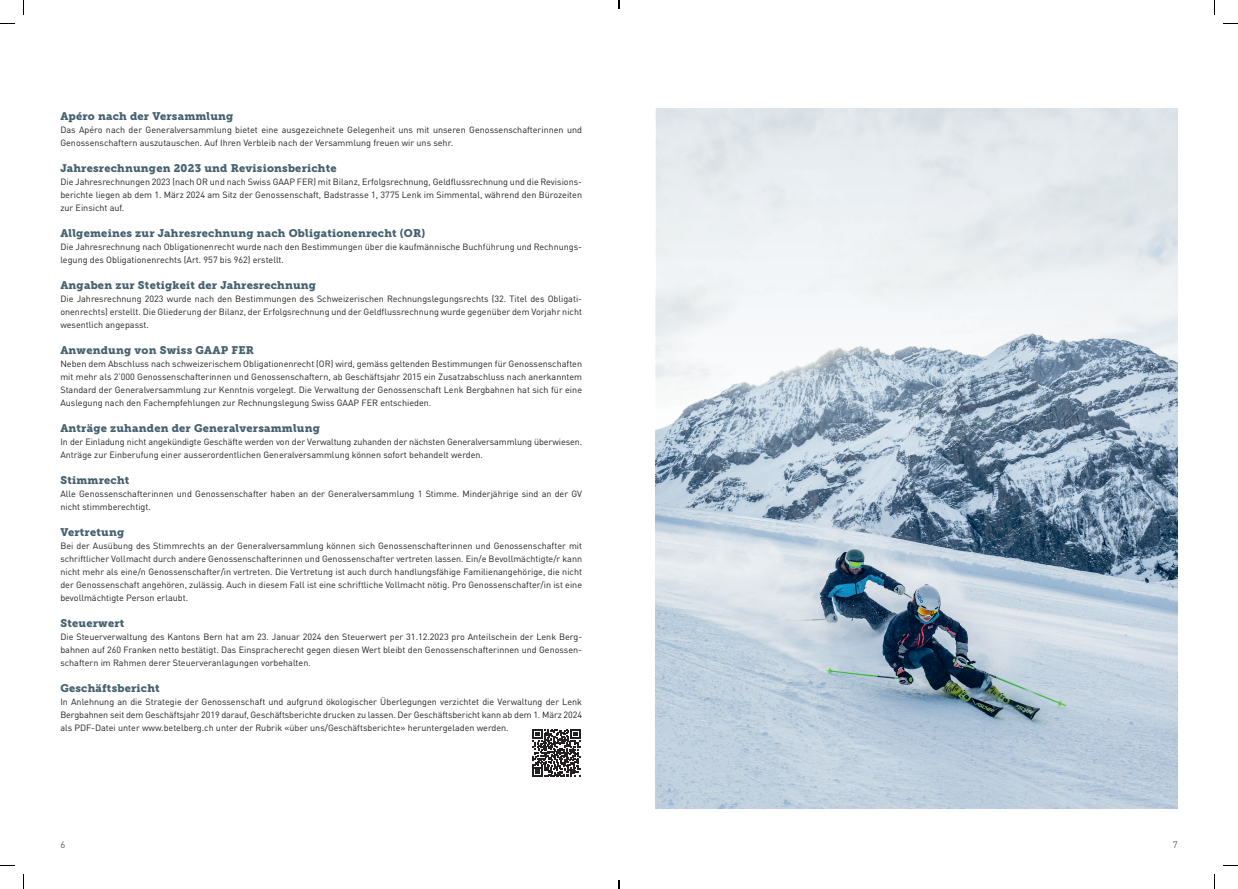
<style>
.page{position:relative;width:1238px;height:889px;background:#fff}
.page>*{position:absolute;margin:0;border:0;box-sizing:border-box;transform-origin:0 0}
.t1{font:11px "Museo Slab 900";letter-spacing:.02em;color:#46616e}
.t2{font:300 9.5px "DIN Pro";color:#231f20}
.t3{font:9px/13px "DIN Pro";color:#231f20;text-align:justify}
</style>
<div class="page">
<svg style="left:532px;top:729px;width:48px;height:48px"></svg>
<img style="left:656px;top:445px;width:521px;height:364px">
<svg style="left:656px;top:109px;width:521px;height:336px"></svg>
<svg style="left:0;top:23px;width:15px;height:1px"></svg>
<svg style="left:1223px;top:23px;width:15px;height:1px"></svg>
<svg style="left:0;top:865px;width:15px;height:1px"></svg>
<svg style="left:1223px;top:865px;width:15px;height:1px"></svg>
<svg style="left:23px;top:0;width:1px;height:15px"></svg>
<svg style="left:23px;top:874px;width:1px;height:15px"></svg>
<svg style="left:1214px;top:0;width:1px;height:15px"></svg>
<svg style="left:1214px;top:874px;width:1px;height:15px"></svg>
<svg style="left:618px;top:0;width:2px;height:9px"></svg>
<svg style="left:618px;top:880px;width:2px;height:9px"></svg>
<p class="t1" style="left:60px;top:109px;width:175px">Apéro nach der Versammlung</p>
<p class="t3" style="left:60px;top:122px;width:523px">Das Apéro nach der Generalversammlung bietet eine ausgezeichnete Gelegenheit uns mit unseren Genossenschafterinnen und<br>Genossenschaftern auszutauschen. Auf Ihren Verbleib nach der Versammlung freuen wir uns sehr.</p>
<p class="t1" style="left:60px;top:161px;width:278px">Jahresrechnungen 2023 und Revisionsberichte</p>
<p class="t3" style="left:60px;top:174px;width:523px">Die Jahresrechnungen 2023 (nach OR und nach Swiss GAAP FER) mit Bilanz, Erfolgsrechnung, Geldflussrechnung und die Revisions&shy;berichte liegen ab dem 1. März 2024 am Sitz der Genossenschaft, Badstrasse 1, 3775 Lenk im Simmental, während den Bürozeiten zur Einsicht auf.</p>
<p class="t1" style="left:60px;top:226px;width:366px">Allgemeines zur Jahresrechnung nach Obligationenrecht (OR)</p>
<p class="t3" style="left:60px;top:239px;width:523px">Die Jahresrechnung nach Obligationenrecht wurde nach den Bestimmungen über die kaufmännische Buchführung und Rechnungs&shy;legung des Obligationenrechts (Art. 957 bis 962) erstellt.</p>
<p class="t1" style="left:60px;top:278px;width:257px">Angaben zur Stetigkeit der Jahresrechnung</p>
<p class="t3" style="left:60px;top:291px;width:523px">Die Jahresrechnung 2023 wurde nach den Bestimmungen des Schweizerischen Rechnungslegungsrechts (32. Titel des Obligati&shy;onenrechts) erstellt. Die Gliederung der Bilanz, der Erfolgsrechnung und der Geldflussrechnung wurde gegenüber dem Vorjahr nicht wesentlich angepasst.</p>
<p class="t1" style="left:60px;top:343px;width:195px">Anwendung von Swiss GAAP FER</p>
<p class="t3" style="left:60px;top:356px;width:523px">Neben dem Abschluss nach schweizerischem Obligationenrecht (OR) wird, gemäss geltenden Bestimmungen für Genossenschaften mit mehr als 2ʼ000 Genossenschafterinnen und Genossenschaftern, ab Geschäftsjahr 2015 ein Zusatzabschluss nach anerkanntem Standard der Generalversammlung zur Kenntnis vorgelegt. Die Verwaltung der Genossenschaft Lenk Bergbahnen hat sich für eine Auslegung nach den Fachempfehlungen zur Rechnungslegung Swiss GAAP FER entschieden.</p>
<p class="t1" style="left:60px;top:421px;width:261px">Anträge zuhanden der Generalversammlung</p>
<p class="t3" style="left:60px;top:434px;width:523px">In der Einladung nicht angekündigte Geschäfte werden von der Verwaltung zuhanden der nächsten Generalversammlung überwiesen.<br>Anträge zur Einberufung einer ausserordentlichen Generalversammlung können sofort behandelt werden.</p>
<p class="t1" style="left:60px;top:473px;width:70px">Stimmrecht</p>
<p class="t3" style="left:60px;top:486px;width:523px">Alle Genossenschafterinnen und Genossenschafter haben an der Generalversammlung 1 Stimme. Minderjährige sind an der GV nicht stimmberechtigt.</p>
<p class="t1" style="left:60px;top:525px;width:65px">Vertretung</p>
<p class="t3" style="left:60px;top:538px;width:523px">Bei der Ausübung des Stimmrechts an der Generalversammlung können sich Genossenschafterinnen und Genossenschafter mit schriftlicher Vollmacht durch andere Genossenschafterinnen und Genossenschafter vertreten lassen. Ein/e Bevollmächtigte/r kann nicht mehr als eine/n Genossenschafter/in vertreten. Die Vertretung ist auch durch handlungsfähige Familienangehörige, die nicht der Genossenschaft angehören, zulässig. Auch in diesem Fall ist eine schriftliche Vollmacht nötig. Pro Genossenschafter/in ist eine bevollmächtigte Person erlaubt.</p>
<p class="t1" style="left:60px;top:616px;width:65px">Steuerwert</p>
<p class="t3" style="left:60px;top:629px;width:523px">Die Steuerverwaltung des Kantons Bern hat am 23. Januar 2024 den Steuerwert per 31.12.2023 pro Anteilschein der Lenk Berg&shy;bahnen auf 260 Franken netto bestätigt. Das Einspracherecht gegen diesen Wert bleibt den Genossenschafterinnen und Genossen&shy;schaftern im Rahmen derer Steuerveranlagungen vorbehalten.</p>
<p class="t1" style="left:60px;top:681px;width:101px">Geschäftsbericht</p>
<p class="t3" style="left:60px;top:694px;width:523px">In Anlehnung an die Strategie der Genossenschaft und aufgrund ökologischer Überlegungen verzichtet die Verwaltung der Lenk Bergbahnen seit dem Geschäftsjahr 2019 darauf, Geschäftsberichte drucken zu lassen. Der Geschäftsbericht kann ab dem 1. März 2024 als PDF-Datei unter www.betelberg.ch unter der Rubrik «über uns/Geschäftsberichte» heruntergeladen werden.</p>
<p class="t2" style="left:60px;top:837px;width:6px">6</p>
<p class="t2" style="left:1172px;top:837px;width:6px">7</p>
</div>
